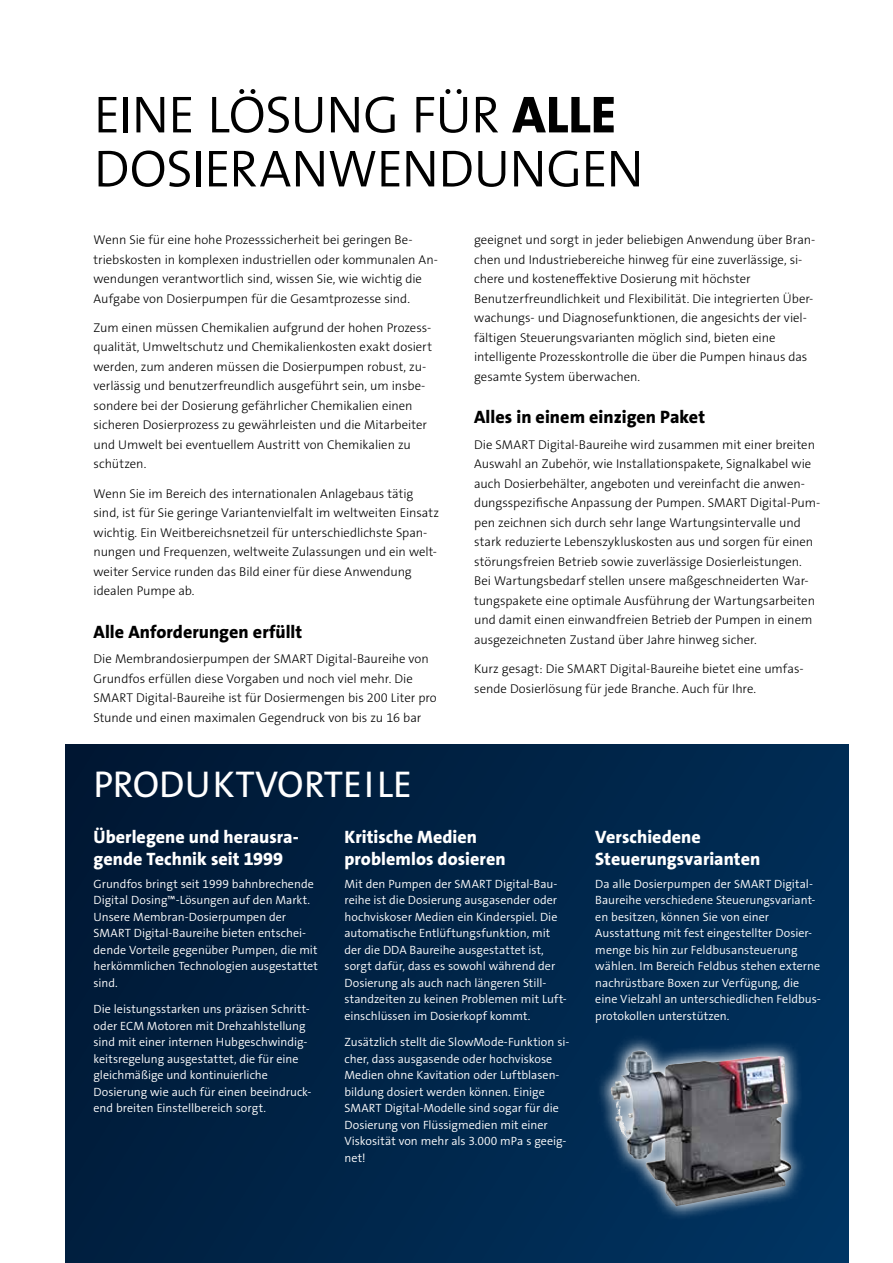
<style>
.page{position:relative;width:893px;height:1263px;background:#fff}
.page>*{position:absolute;margin:0;border:0;box-sizing:border-box;transform-origin:0 0}
.t1{font:52.5px/54px "Grundfos The Sans V2 OT 4 SL";letter-spacing:-.015em;color:#000}
.t2{font:37.5px "Grundfos The Sans V2 OT 5 R";letter-spacing:.005em;color:#fff}
.t3{font:18px/22.5px "Grundfos The Sans V2 OT 8 XB";color:#fff}
.t4{font:18px "Grundfos The Sans V2 OT 8 XB";color:#000}
.t5{font:12.75px/19.5px "Grundfos The Sans V2 OT 3 L";letter-spacing:-.005em;color:#000}
.t6{font:12px/16.5px "Grundfos The Sans V2 OT 4 SL";color:#fff}
.s1{font-family:"Grundfos The Sans V2 OT 8 XB"}
</style>
<div class="page">
<div style="left:66px;top:744px;width:782px;height:519px;background:linear-gradient(to right,#001a38,#002f5a)"></div>
<svg style="left:595px;top:1035px;width:212px;height:186px;fill:#00305b"></svg>
<img style="left:616px;top:1051px;width:178px;height:155px">
<h1 class="t1" style="left:94px;top:88px;width:551px">EINE LÖSUNG FÜR <span class="s1">ALLE<br></span>DOSIERANWENDUNGEN</h1>
<p class="t5" style="left:94px;top:230px;width:346px">Wenn Sie für eine hohe Prozesssicherheit bei geringen Be&shy;triebskosten in komplexen industriellen oder kommunalen An&shy;wendungen verantwortlich sind, wissen Sie, wie wichtig die Aufgabe von Dosierpumpen für die Gesamtprozesse sind.</p>
<p class="t5" style="left:94px;top:318px;width:340px">Zum einen müssen Chemikalien aufgrund der hohen Prozess&shy;qualität, Umweltschutz und Chemikalienkosten exakt dosiert werden, zum anderen müssen die Dosierpumpen robust, zu&shy;verlässig und benutzerfreundlich ausgeführt sein, um insbe&shy;sondere bei der Dosierung gefährlicher Chemikalien einen sicheren Dosierprozess zu gewährleisten und die Mitarbeiter und Umwelt bei eventuellem Austritt von Chemikalien zu schützen.</p>
<p class="t5" style="left:94px;top:484px;width:347px">Wenn Sie im Bereich des internationalen Anlagebaus tätig sind, ist für Sie geringe Variantenvielfalt im weltweiten Einsatz wichtig. Ein Weitbereichsnetzeil für unterschiedlichste Span&shy;nungen und Frequenzen, weltweite Zulassungen und ein welt&shy;weiter Service runden das Bild einer für diese Anwendung idealen Pumpe ab.</p>
<h3 class="t4" style="left:94px;top:620px;width:210px">Alle Anforderungen erfüllt</h3>
<p class="t5" style="left:94px;top:649px;width:345px">Die Membrandosierpumpen der SMART Digital-Baureihe von Grundfos erfüllen diese Vorgaben und noch viel mehr. Die SMART Digital-Baureihe ist für Dosiermengen bis 200 Liter pro Stunde und einen maximalen Gegendruck von bis zu 16 bar</p>
<h2 class="t2" style="left:94px;top:760px;width:320px">PRODUKTVORTEILE</h2>
<p class="t5" style="left:474px;top:230px;width:343px">geeignet und sorgt in jeder beliebigen Anwendung über Bran&shy;chen und Industriebereiche hinweg für eine zuverlässige, si&shy;chere und kosteneffektive Dosierung mit höchster Benutzerfreundlichkeit und Flexibilität. Die integrierten Über&shy;wachungs- und Diagnosefunktionen, die angesichts der viel&shy;fältigen Steuerungsvarianten möglich sind, bieten eine intelligente Prozesskontrolle die über die Pumpen hinaus das gesamte System überwachen.</p>
<h3 class="t4" style="left:474px;top:406px;width:233px">Alles in einem einzigen Paket</h3>
<p class="t5" style="left:474px;top:435px;width:348px">Die SMART Digital-Baureihe wird zusammen mit einer breiten Auswahl an Zubehör, wie Installationspakete, Signalkabel wie auch Dosierbehälter, angeboten und vereinfacht die anwen&shy;dungsspezifische Anpassung der Pumpen. SMART Digital-Pum&shy;pen zeichnen sich durch sehr lange Wartungsintervalle und stark reduzierte Lebenszykluskosten aus und sorgen für einen störungsfreien Betrieb sowie zuverlässige Dosierleistungen.<br>Bei Wartungsbedarf stellen unsere maßgeschneiderten War&shy;tungspakete eine optimale Ausführung der Wartungsarbeiten und damit einen einwandfreien Betrieb der Pumpen in einem ausgezeichneten Zustand über Jahre hinweg sicher.</p>
<p class="t5" style="left:474px;top:659px;width:331px">Kurz gesagt: Die SMART Digital-Baureihe bietet eine umfas&shy;sende Dosierlösung für jede Branche. Auch für Ihre.</p>
<h3 class="t3" style="left:94px;top:826px;width:207px">Überlegene und herausra&shy;gende Technik seit 1999</h3>
<p class="t6" style="left:94px;top:876px;width:226px">Grundfos bringt seit 1999 bahnbrechende Digital Dosing™-Lösungen auf den Markt.<br>Unsere Membran-Dosierpumpen der SMART Digital-Baureihe bieten entschei&shy;dende Vorteile gegenüber Pumpen, die mit herkömmlichen Technologien ausgestattet sind.</p>
<p class="t6" style="left:94px;top:1001px;width:219px">Die leistungsstarken uns präzisen Schritt&shy;oder ECM Motoren mit Drehzahlstellung sind mit einer internen Hubgeschwindig&shy;keitsregelung ausgestattet, die für eine gleichmäßige und kontinuierliche Dosierung wie auch für einen beeindruck&shy;end breiten Einstellbereich sorgt.</p>
<h3 class="t3" style="left:344px;top:826px;width:163px">Kritische Medien problemlos dosieren</h3>
<p class="t6" style="left:344px;top:876px;width:224px">Mit den Pumpen der SMART Digital-Bau&shy;reihe ist die Dosierung ausgasender oder hochviskoser Medien ein Kinderspiel. Die automatische Entlüftungsfunktion, mit der die DDA Baureihe ausgestattet ist, sorgt dafür, dass es sowohl während der Dosierung als auch nach längeren Still&shy;standzeiten zu keinen Problemen mit Luft&shy;einschlüssen im Dosierkopf kommt.</p>
<p class="t6" style="left:344px;top:1034px;width:226px">Zusätzlich stellt die SlowMode-Funktion si&shy;cher, dass ausgasende oder hochviskose Medien ohne Kavitation oder Luftblasen&shy;bildung dosiert werden können. Einige SMART Digital-Modelle sind sogar für die Dosierung von Flüssigmedien mit einer Viskosität von mehr als 3.000 mPa s geeig&shy;net!</p>
<h3 class="t3" style="left:595px;top:826px;width:166px">Verschiedene<br>Steuerungsvarianten</h3>
<p class="t6" style="left:595px;top:876px;width:227px">Da alle Dosierpumpen der SMART Digital-Baureihe verschiedene Steuerungsvariant&shy;en besitzen, können Sie von einer Ausstattung mit fest eingestellter Dosier&shy;menge bis hin zur Feldbusansteuerung wählen. Im Bereich Feldbus stehen externe nachrüstbare Boxen zur Verfügung, die eine Vielzahl an unterschiedlichen Feldbus&shy;protokollen unterstützen.</p>
</div>
